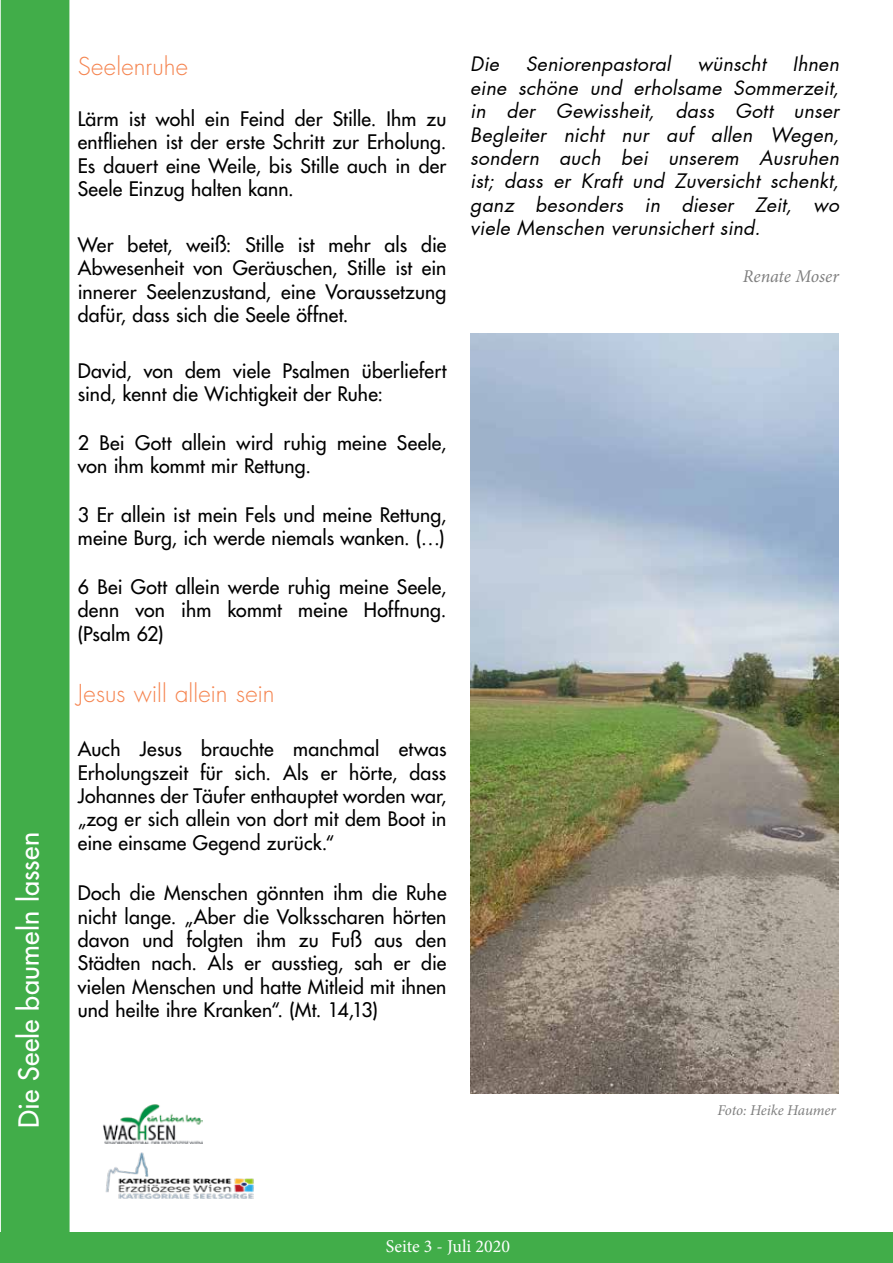
<style>
.page{position:relative;width:893px;height:1263px;background:#fff}
.page>*{position:absolute;margin:0;border:0;box-sizing:border-box;transform-origin:0 0}
.t1{font:500 27px "Futura Std";letter-spacing:.005em;color:#fff}
.t2{font:300 24px "Futura Std";color:#f5834e}
.t3{font:500 19.5px/23.4px "Futura Std";letter-spacing:.005em;color:#000;text-align:justify}
.t4{font:italic 19.5px/23.4px "Futura";letter-spacing:.01em;color:#000;text-align:justify}
.t5{font:18px "Minion Pro";color:#fff}
.t6{font:italic 18px "Minion Pro";letter-spacing:-.005em;color:#808080}
.t7{font:italic 15px "Minion Pro";letter-spacing:-.01em;color:#808080}
</style>
<div class="page">
<div style="left:1px;top:0;width:69px;height:1263px;background:#41ad49"></div>
<div style="left:0;top:1232px;width:893px;height:31px;background:#41ad49"></div>
<img style="left:103px;top:1104px;width:100px;height:40px">
<img style="left:105px;top:1152px;width:149px;height:47px">
<img style="left:470px;top:333px;width:369px;height:760px">
<h1 class="t1" style="left:12px;top:1128px;width:297px;rotate:-90deg">Die Seele baumeln lassen</h1>
<p class="t2" style="left:78px;top:52px;width:112px">Seelenruhe</p>
<p class="t3" style="left:78px;top:107px;width:370px">Lärm ist wohl ein Feind der Stille. Ihm zu entfliehen ist der erste Schritt zur Erholung.<br>Es dauert eine Weile, bis Stille auch in der Seele Einzug halten kann.</p>
<p class="t3" style="left:78px;top:233px;width:370px">Wer betet, weiß: Stille ist mehr als die Abwesenheit von Geräuschen, Stille ist ein innerer Seelenzustand, eine Voraussetzung dafür, dass sich die Seele öffnet.</p>
<p class="t3" style="left:78px;top:359px;width:370px">David, von dem viele Psalmen überliefert sind, kennt die Wichtigkeit der Ruhe:</p>
<p class="t3" style="left:78px;top:431px;width:370px">2 Bei Gott allein wird ruhig meine Seele, von ihm kommt mir Rettung.</p>
<p class="t3" style="left:78px;top:503px;width:370px">3 Er allein ist mein Fels und meine Rettung, meine Burg, ich werde niemals wanken. (…)</p>
<p class="t3" style="left:78px;top:575px;width:370px">6 Bei Gott allein werde ruhig meine Seele, denn von ihm kommt meine Hoffnung. (Psalm 62)</p>
<p class="t2" style="left:78px;top:679px;width:198px">Jesus will allein sein</p>
<p class="t3" style="left:78px;top:737px;width:370px">Auch Jesus brauchte manchmal etwas Erholungszeit für sich. Als er hörte, dass Johannes der Täufer enthauptet worden war, „zog er sich allein von dort mit dem Boot in eine einsame Gegend zurück.“</p>
<p class="t3" style="left:78px;top:881px;width:370px">Doch die Menschen gönnten ihm die Ruhe nicht lange. „Aber die Volksscharen hörten davon und folgten ihm zu Fuß aus den Städten nach. Als er ausstieg, sah er die vielen Menschen und hatte Mitleid mit ihnen und heilte ihre Kranken“. (Mt. 14,13)</p>
<p class="t4" style="left:470px;top:52px;width:370px;text-indent:322px">Ihnen eine schöne und erholsame Sommerzeit, in der Gewissheit, dass Gott unser Begleiter nicht nur auf allen Wegen, sondern auch bei unserem Ausruhen ist; dass er Kraft und Zuversicht schenkt, ganz besonders in dieser Zeit, wo viele Menschen verunsichert sind.</p>
<p class="t6" style="left:743px;top:264px;width:98px">Renate Moser</p>
<p class="t4" style="left:470px;top:52px;width:30px">Die</p>
<p class="t4" style="left:526px;top:52px;width:147px">Seniorenpastoral</p>
<p class="t4" style="left:697px;top:52px;width:70px">wünscht</p>
<p class="t7" style="left:717px;top:1100px;width:120px">Foto: Heike Haumer</p>
<p class="t5" style="left:386px;top:1234px;width:126px">Seite 3 - Juli 2020</p>
</div>
